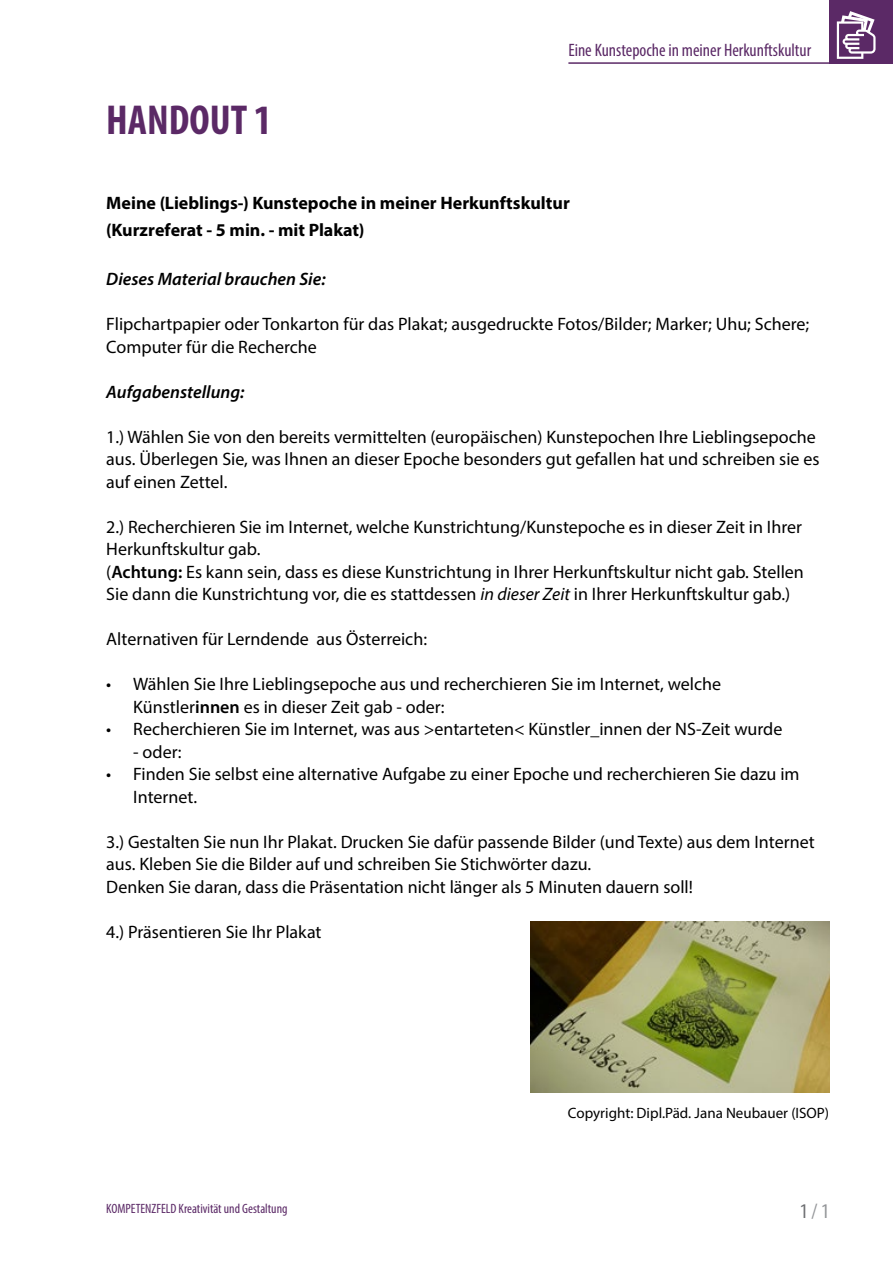
<style>
.page{position:relative;width:893px;height:1263px;background:#fff}
.page>*{position:absolute;margin:0;border:0;box-sizing:border-box;transform-origin:0 0}
.t1{font:700 condensed 42px "Myriad Pro";color:#5b2966}
.t2{font:condensed 21px "Myriad Pro";color:#939598}
.t3{font:18px/22.5px "Myriad Pro";color:#000}
.t4{font:700 18px/27px "Myriad Pro";color:#000}
.t5{font:italic 600 18px "Myriad Pro";color:#000}
.t6{font:condensed 18px "Myriad Pro";color:#5b2966}
.t7{font:15px "Myriad Pro";color:#000}
.t8{font:condensed 13.5px "Myriad Pro";color:#5b2966}
.s1{font-weight:600}
.s2{font-style:italic}
.s3{color:#6d6e71}
</style>
<div class="page">
<hr style="left:568px;top:62px;width:286px;height:2px;background:#5b2966">
<div style="left:829px;top:0;width:64px;height:64px;background:#5b2966"></div>
<div style="left:842px;top:12px;width:32px;height:29px;border:3px solid #fff;border-radius:7px"></div>
<svg style="left:837px;top:14px;width:38px;height:45px"></svg>
<img style="left:531px;top:921px;width:298px;height:172px">
<p class="t1" style="left:106px;top:93px;width:167px">HANDOUT 1</p>
<p class="t6" style="left:568px;top:39px;width:244px">Eine Kunstepoche in meiner Herkunftskultur</p>
<p class="t4" style="left:106px;top:189px;width:465px">Meine (Lieblings-) Kunstepoche in meiner Herkunftskultur (Kurzreferat - 5 min. - mit Plakat)</p>
<p class="t5" style="left:106px;top:268px;width:221px">Dieses Material brauchen Sie:</p>
<p class="t3" style="left:106px;top:313px;width:704px">Flipchartpapier oder Tonkarton für das Plakat; ausgedruckte Fotos/Bilder; Marker; Uhu; Schere;<br>Computer für die Recherche</p>
<p class="t5" style="left:106px;top:380px;width:140px">Aufgabenstellung:</p>
<p class="t3" style="left:106px;top:425px;width:715px">1.) Wählen Sie von den bereits vermittelten (europäischen) Kunstepochen Ihre Lieblingsepoche aus. Überlegen Sie, was Ihnen an dieser Epoche besonders gut gefallen hat und schreiben sie es auf einen Zettel.</p>
<p class="t3" style="left:106px;top:515px;width:699px">2.) Recherchieren Sie im Internet, welche Kunstrichtung/Kunstepoche es in dieser Zeit in Ihrer Herkunftskultur gab.<br>(<span class="s1">Achtung:</span> Es kann sein, dass es diese Kunstrichtung in Ihrer Herkunftskultur nicht gab. Stellen Sie dann die Kunstrichtung vor, die es stattdessen <span class="s2">in dieser Zeit</span> in Ihrer Herkunftskultur gab.)</p>
<p class="t3" style="left:106px;top:628px;width:322px">Alternativen für Lerndende aus Österreich:</p>
<p class="t3" style="left:133px;top:673px;width:589px;text-indent:-27px">• Wählen Sie Ihre Lieblingsepoche aus und recherchieren Sie im Internet, welche<br>Künstler<span class="s1">innen</span> es in dieser Zeit gab - oder:</p>
<p class="t3" style="left:106px;top:718px;width:678px">• Recherchieren Sie im Internet, was aus &gt;entarteten&lt; Künstler_innen der NS-Zeit wurde</p>
<p class="t3" style="left:133px;top:740px;width:50px">- oder:</p>
<p class="t3" style="left:133px;top:763px;width:668px;text-indent:-27px">• Finden Sie selbst eine alternative Aufgabe zu einer Epoche und recherchieren Sie dazu im<br>Internet.</p>
<p class="t3" style="left:106px;top:830px;width:710px">3.) Gestalten Sie nun Ihr Plakat. Drucken Sie dafür passende Bilder (und Texte) aus dem Internet aus. Kleben Sie die Bilder auf und schreiben Sie Stichwörter dazu.<br>Denken Sie daran, dass die Präsentation nicht länger als 5 Minuten dauern soll!</p>
<p class="t3" style="left:106px;top:920px;width:217px">4.) Präsentieren Sie Ihr Plakat</p>
<p class="t7" style="left:568px;top:1104px;width:263px">Copyright: Dipl.Päd. Jana Neubauer (ISOP)</p>
<p class="t8" style="left:106px;top:1200px;width:183px">KOMPETENZFELD Kreativität und Gestaltung</p>
<p class="t2" style="left:800px;top:1198px;width:31px"><span class="s3">1</span> / 1</p>
</div>
